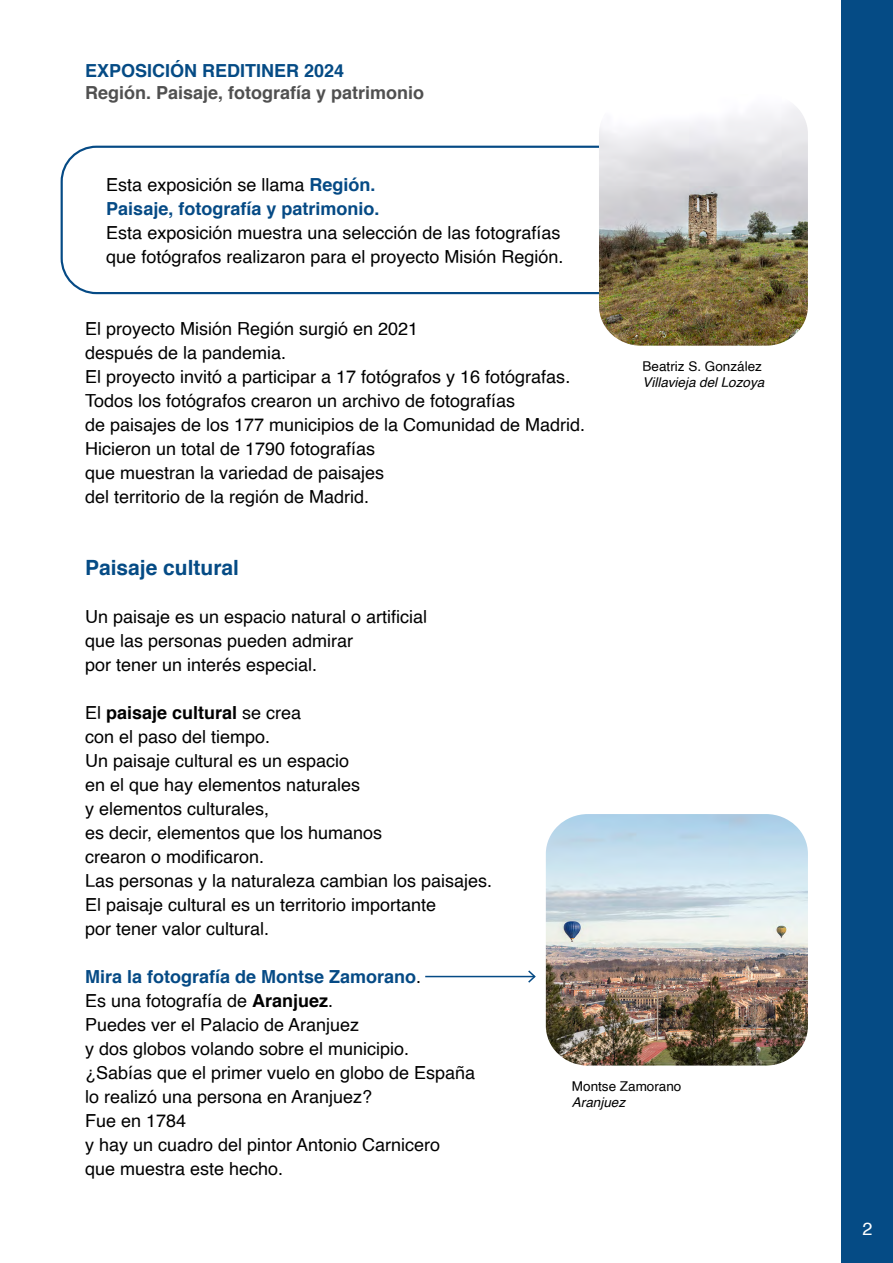
<style>
.page{position:relative;width:893px;height:1263px;background:#fff}
.page>*{position:absolute;margin:0;border:0;box-sizing:border-box;transform-origin:0 0}
.t1{font:700 21px "Helvetica";color:#054b85}
.t2{font:18px "Helvetica";color:#000}
.t3{font:700 18px "Helvetica";color:#054a85}
.t4{font:700 18px "Helvetica";color:#505050}
.t5{font:700 18px "Helvetica";color:#054b85}
.t6{font:700 18px "Helvetica";color:#000}
.t7{font:18px "Helvetica";color:#fff}
.t8{font:13.5px "Helvetica";color:#000}
.t9{font:italic 13.5px "Helvetica";color:#000}
.s1{font-weight:700;color:#054a85}
.s2{font-weight:400}
.s3{font-weight:400;color:#000}
.s4{font-weight:700}
</style>
<div class="page">
<div style="left:842px;top:0;width:51px;height:1263px;background:#054b85"></div>
<div style="left:61px;top:146px;width:730px;height:148px;border:2px solid #054a85;border-radius:35px"></div>
<img style="left:599px;top:106px;width:209px;height:240px">
<img style="left:546px;top:814px;width:262px;height:251px">
<hr style="left:425px;top:976px;width:110px;height:1px;background:#054a85">
<svg style="left:527px;top:970px;width:9px;height:13px"></svg>
<p class="t5" style="left:85px;top:56px;width:261px">EXPOSICIÓN REDITINER 2024</p>
<p class="t4" style="left:85px;top:78px;width:341px">Región. Paisaje, fotografía y patrimonio</p>
<p class="t2" style="left:106px;top:170px;width:271px">Esta exposición se llama <span class="s1">Región.</span></p>
<p class="t3" style="left:106px;top:194px;width:275px">Paisaje, fotografía y patrimonio.</p>
<p class="t2" style="left:106px;top:218px;width:456px">Esta exposición muestra una selección de las fotografías</p>
<p class="t2" style="left:106px;top:242px;width:459px">que fotógrafos realizaron para el proyecto Misión Región.</p>
<p class="t2" style="left:85px;top:314px;width:335px">El proyecto Misión Región surgió en 2021</p>
<p class="t2" style="left:85px;top:338px;width:203px">después de la pandemia.</p>
<p class="t2" style="left:85px;top:362px;width:487px">El proyecto invitó a participar a 17 fotógrafos y 16 fotógrafas.</p>
<p class="t2" style="left:85px;top:386px;width:432px">Todos los fotógrafos crearon un archivo de fotografías</p>
<p class="t2" style="left:85px;top:410px;width:502px">de paisajes de los 177 municipios de la Comunidad de Madrid.</p>
<p class="t2" style="left:85px;top:434px;width:292px">Hicieron un total de 1790 fotografías</p>
<p class="t2" style="left:85px;top:458px;width:301px">que muestran la variedad de paisajes</p>
<p class="t2" style="left:85px;top:482px;width:286px">del territorio de la región de Madrid.</p>
<p class="t8" style="left:643px;top:356px;width:121px">Beatriz S. González</p>
<p class="t9" style="left:643px;top:372px;width:123px">Villavieja del Lozoya</p>
<p class="t1" style="left:85px;top:550px;width:156px">Paisaje cultural</p>
<p class="t2" style="left:85px;top:602px;width:344px">Un paisaje es un espacio natural o artificial</p>
<p class="t2" style="left:85px;top:626px;width:270px">que las personas pueden admirar</p>
<p class="t2" style="left:85px;top:650px;width:234px">por tener un interés especial.</p>
<p class="t6" style="left:85px;top:698px;width:218px"><span class="s2">El</span> paisaje cultural <span class="s2">se crea</span></p>
<p class="t2" style="left:85px;top:722px;width:187px">con el paso del tiempo.</p>
<p class="t2" style="left:85px;top:746px;width:266px">Un paisaje cultural es un espacio</p>
<p class="t2" style="left:85px;top:770px;width:277px">en el que hay elementos naturales</p>
<p class="t2" style="left:85px;top:794px;width:186px">y elementos culturales,</p>
<p class="t2" style="left:85px;top:818px;width:299px">es decir, elementos que los humanos</p>
<p class="t2" style="left:85px;top:842px;width:181px">crearon o modificaron.</p>
<p class="t2" style="left:85px;top:866px;width:409px">Las personas y la naturaleza cambian los paisajes.</p>
<p class="t2" style="left:85px;top:890px;width:353px">El paisaje cultural es un territorio importante</p>
<p class="t2" style="left:85px;top:914px;width:186px">por tener valor cultural.</p>
<p class="t3" style="left:85px;top:962px;width:338px">Mira la fotografía de Montse Zamorano<span class="s3">.</span></p>
<p class="t2" style="left:85px;top:986px;width:250px">Es una fotografía de <span class="s4">Aranjuez</span>.</p>
<p class="t2" style="left:85px;top:1010px;width:276px">Puedes ver el Palacio de Aranjuez</p>
<p class="t2" style="left:85px;top:1034px;width:326px">y dos globos volando sobre el municipio.</p>
<p class="t2" style="left:85px;top:1058px;width:392px">¿Sabías que el primer vuelo en globo de España</p>
<p class="t2" style="left:85px;top:1082px;width:289px">lo realizó una persona en Aranjuez?</p>
<p class="t2" style="left:85px;top:1106px;width:103px">Fue en 1784</p>
<p class="t2" style="left:85px;top:1130px;width:357px">y hay un cuadro del pintor Antonio Carnicero</p>
<p class="t2" style="left:85px;top:1154px;width:200px">que muestra este hecho.</p>
<p class="t8" style="left:572px;top:1075px;width:111px">Montse Zamorano</p>
<p class="t9" style="left:572px;top:1091px;width:55px">Aranjuez</p>
<p class="t7" style="left:862px;top:1215px;width:12px">2</p>
</div>
